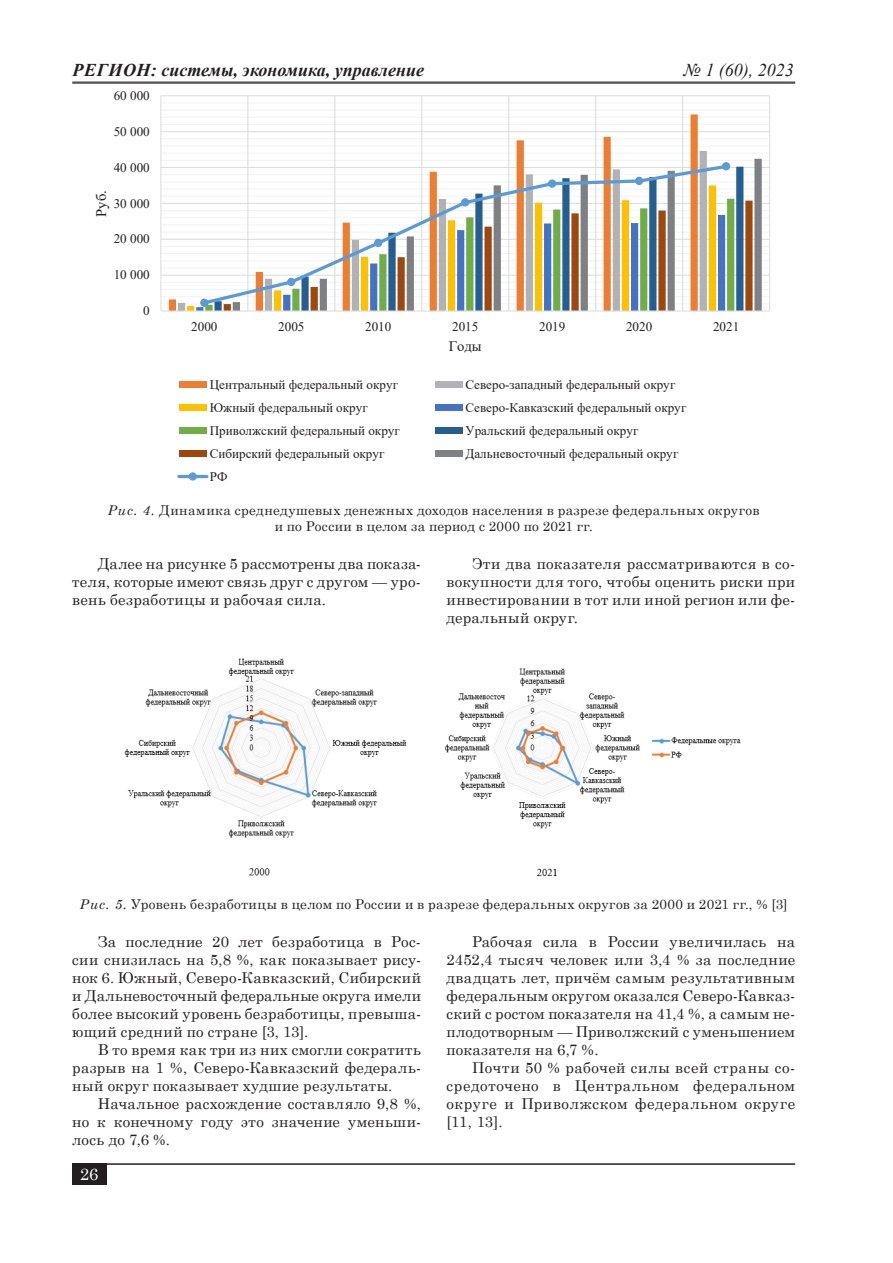
<style>
.page{position:relative;width:893px;height:1263px;background:#fff}
.page>*{position:absolute;margin:0;border:0;box-sizing:border-box;transform-origin:0 0}
.t1{font:italic 700 18px "Times New Roman";color:#231f20}
.t2{font:italic 18px "Times New Roman";color:#231f20}
.t3{font:16.5px "Century Schoolbook";color:#fff}
.t4{font:15px/18px "Century Schoolbook";letter-spacing:.025em;color:#231f20;text-align:justify}
.t5{font:14.55px "Times New Roman";color:#231f20}
.t6{font:13.5px/16.2px "Century Schoolbook";letter-spacing:.025em;color:#231f20;text-align:center}
.t7{font:13.05px "Times New Roman";color:#231f20}
.s1{font-style:italic}
</style>
<div class="page">
<hr style="left:72px;top:82px;width:723px;height:1px;background:#231f20">
<hr style="left:72px;top:83px;width:723px;height:1px;background:#231f20">
<hr style="left:72px;top:1163px;width:723px;height:2px;background:#231f20">
<div style="left:72px;top:1163px;width:34px;height:21px;background:#231f20"></div>
<hr style="left:161px;top:303px;width:609px;height:1px;background:#f2f3f4">
<hr style="left:161px;top:296px;width:609px;height:1px;background:#f2f3f4">
<hr style="left:161px;top:289px;width:609px;height:1px;background:#f2f3f4">
<hr style="left:161px;top:282px;width:609px;height:1px;background:#f2f3f4">
<hr style="left:161px;top:267px;width:609px;height:1px;background:#f2f3f4">
<hr style="left:161px;top:260px;width:609px;height:1px;background:#f2f3f4">
<hr style="left:161px;top:253px;width:609px;height:1px;background:#f2f3f4">
<hr style="left:161px;top:246px;width:609px;height:1px;background:#f2f3f4">
<hr style="left:161px;top:232px;width:609px;height:1px;background:#f2f3f4">
<hr style="left:161px;top:224px;width:609px;height:1px;background:#f2f3f4">
<hr style="left:161px;top:217px;width:609px;height:1px;background:#f2f3f4">
<hr style="left:161px;top:210px;width:609px;height:1px;background:#f2f3f4">
<hr style="left:161px;top:196px;width:609px;height:1px;background:#f2f3f4">
<hr style="left:161px;top:189px;width:609px;height:1px;background:#f2f3f4">
<hr style="left:161px;top:181px;width:609px;height:1px;background:#f2f3f4">
<hr style="left:161px;top:174px;width:609px;height:1px;background:#f2f3f4">
<hr style="left:161px;top:160px;width:609px;height:1px;background:#f2f3f4">
<hr style="left:161px;top:153px;width:609px;height:1px;background:#f2f3f4">
<hr style="left:161px;top:145px;width:609px;height:2px;background:#f2f3f4">
<hr style="left:161px;top:138px;width:609px;height:1px;background:#f2f3f4">
<hr style="left:161px;top:124px;width:609px;height:1px;background:#f2f3f4">
<hr style="left:161px;top:117px;width:609px;height:1px;background:#f2f3f4">
<hr style="left:161px;top:110px;width:609px;height:1px;background:#f2f3f4">
<hr style="left:161px;top:102px;width:609px;height:1px;background:#f2f3f4">
<hr style="left:161px;top:275px;width:609px;height:1px;background:#dcdddf">
<hr style="left:161px;top:239px;width:609px;height:1px;background:#dcdddf">
<hr style="left:161px;top:203px;width:609px;height:1px;background:#dcdddf">
<hr style="left:161px;top:167px;width:609px;height:1px;background:#dcdddf">
<hr style="left:161px;top:131px;width:609px;height:1px;background:#dcdddf">
<hr style="left:161px;top:95px;width:609px;height:1px;background:#dcdddf">
<hr style="left:160px;top:96px;width:1px;height:215px;background:#dcdddf">
<hr style="left:247px;top:96px;width:1px;height:215px;background:#dcdddf">
<hr style="left:334px;top:96px;width:1px;height:215px;background:#dcdddf">
<hr style="left:421px;top:96px;width:1px;height:215px;background:#dcdddf">
<hr style="left:508px;top:96px;width:1px;height:215px;background:#dcdddf">
<hr style="left:595px;top:96px;width:1px;height:215px;background:#dcdddf">
<hr style="left:682px;top:96px;width:1px;height:215px;background:#dcdddf">
<hr style="left:769px;top:96px;width:1px;height:215px;background:#dcdddf">
<svg style="left:169px;top:114px;width:529px;height:196px"></svg>
<svg style="left:178px;top:151px;width:529px;height:159px"></svg>
<svg style="left:233px;top:159px;width:529px;height:151px"></svg>
<hr style="left:161px;top:310px;width:609px;height:2px;background:#dcdddf">
<svg style="left:200px;top:163px;width:530px;height:144px"></svg>
<div style="left:201px;top:299px;width:7px;height:7px;background:#5b9bd5;border-radius:50%"></div>
<div style="left:200px;top:299px;width:8px;height:8px;border:1px solid #5b9bd5;border-radius:50%"></div>
<div style="left:288px;top:278px;width:7px;height:7px;background:#5b9bd5;border-radius:50%"></div>
<div style="left:287px;top:278px;width:8px;height:8px;border:1px solid #5b9bd5;border-radius:50%"></div>
<div style="left:375px;top:239px;width:7px;height:7px;background:#5b9bd5;border-radius:50%"></div>
<div style="left:374px;top:239px;width:8px;height:8px;border:1px solid #5b9bd5;border-radius:50%"></div>
<div style="left:462px;top:199px;width:7px;height:7px;background:#5b9bd5;border-radius:50%"></div>
<div style="left:461px;top:198px;width:8px;height:8px;border:1px solid #5b9bd5;border-radius:50%"></div>
<div style="left:548px;top:180px;width:8px;height:7px;background:#5b9bd5;border-radius:50%"></div>
<div style="left:548px;top:179px;width:8px;height:9px;border:1px solid #5b9bd5;border-radius:50%"></div>
<div style="left:635px;top:177px;width:8px;height:7px;background:#5b9bd5;border-radius:50%"></div>
<div style="left:635px;top:177px;width:8px;height:8px;border:1px solid #5b9bd5;border-radius:50%"></div>
<div style="left:722px;top:163px;width:8px;height:7px;background:#5b9bd5;border-radius:50%"></div>
<div style="left:722px;top:162px;width:8px;height:8px;border:1px solid #5b9bd5;border-radius:50%"></div>
<div style="left:179px;top:381px;width:28px;height:6px;background:#ed7d31"></div>
<div style="left:435px;top:381px;width:28px;height:6px;background:#b1b2b6"></div>
<div style="left:179px;top:404px;width:28px;height:6px;background:#ffc000"></div>
<div style="left:435px;top:404px;width:28px;height:6px;background:#4472c4"></div>
<div style="left:179px;top:427px;width:28px;height:7px;background:#70ad47"></div>
<div style="left:435px;top:427px;width:28px;height:7px;background:#255e91"></div>
<div style="left:179px;top:450px;width:28px;height:7px;background:#9e480e"></div>
<div style="left:435px;top:450px;width:28px;height:7px;background:#7e8083"></div>
<hr style="left:179px;top:475px;width:28px;height:3px;background:#5b9bd5">
<div style="left:189px;top:473px;width:7px;height:7px;background:#5b9bd5;border-radius:50%"></div>
<div style="left:189px;top:472px;width:8px;height:9px;border:1px solid #5b9bd5;border-radius:50%"></div>
<img style="left:124px;top:658px;width:617px;height:218px">
<p class="t1" style="left:73px;top:58px;width:353px">Регион: системы, экономика, управление</p>
<p class="t2" style="left:684px;top:58px;width:111px">№ 1 (60), 2023</p>
<p class="t7" style="left:114px;top:86px;width:38px">60 000</p>
<p class="t7" style="left:114px;top:122px;width:38px">50 000</p>
<p class="t7" style="left:114px;top:158px;width:38px">40 000</p>
<p class="t5" style="left:91px;top:217px;width:28px;rotate:-90deg">Руб.</p>
<p class="t7" style="left:114px;top:194px;width:38px">30 000</p>
<p class="t7" style="left:114px;top:230px;width:38px">20 000</p>
<p class="t7" style="left:114px;top:266px;width:38px">10 000</p>
<p class="t7" style="left:143px;top:302px;width:8px">0</p>
<p class="t7" style="left:191px;top:317px;width:28px">2000</p>
<p class="t7" style="left:278px;top:317px;width:28px">2005</p>
<p class="t7" style="left:365px;top:317px;width:28px">2010</p>
<p class="t7" style="left:452px;top:317px;width:28px">2015</p>
<p class="t7" style="left:539px;top:317px;width:28px">2019</p>
<p class="t7" style="left:626px;top:317px;width:28px">2020</p>
<p class="t7" style="left:713px;top:317px;width:28px">2021</p>
<p class="t5" style="left:449px;top:336px;width:35px">Годы</p>
<p class="t7" style="left:210px;top:375px;width:190px">Центральный федеральный округ</p>
<p class="t7" style="left:465px;top:375px;width:211px">Северо-западный федеральный округ</p>
<p class="t7" style="left:210px;top:398px;width:159px">Южный федеральный округ</p>
<p class="t7" style="left:465px;top:398px;width:222px">Северо-Кавказский федеральный округ</p>
<p class="t7" style="left:210px;top:421px;width:192px">Приволжский федеральный округ</p>
<p class="t7" style="left:465px;top:421px;width:174px">Уральский федеральный округ</p>
<p class="t7" style="left:210px;top:444px;width:176px">Сибирский федеральный округ</p>
<p class="t7" style="left:465px;top:444px;width:214px">Дальневосточный федеральный округ</p>
<p class="t7" style="left:210px;top:468px;width:19px">РФ</p>
<p class="t6" style="left:108px;top:501px;width:654px"><span class="s1">Рис. 4.</span> Динамика среднедушевых денежных доходов населения в разрезе федеральных округов и по России в целом за период с 2000 по 2021 гг.</p>
<p class="t4" style="left:72px;top:553px;width:350px;text-indent:26px">Далее на рисунке 5 рассмотрены два показа&shy;теля, которые имеют связь друг с другом — уро&shy;вень безработицы и рабочая сила.</p>
<p class="t4" style="left:446px;top:553px;width:350px;text-indent:26px">Эти два показателя рассматриваются в со&shy;вокупности для того, чтобы оценить риски при инвестировании в тот или иной регион или фе&shy;деральный округ.</p>
<p class="t6" style="left:80px;top:895px;width:709px"><span class="s1">Рис. 5.</span> Уровень безработицы в целом по России и в разрезе федеральных округов за 2000 и 2021 гг., % [3]</p>
<p class="t4" style="left:72px;top:931px;width:350px;text-indent:26px">За последние 20 лет безработица в Рос&shy;сии снизилась на 5,8 %, как показывает рису&shy;нок 6. Южный, Северо-Кавказский, Сибирский и Дальневосточный федеральные округа имели более высокий уровень безработицы, превыша&shy;ющий средний по стране [3, 13].</p>
<p class="t4" style="left:72px;top:1039px;width:350px;text-indent:26px">В то время как три из них смогли сократить разрыв на 1 %, Северо-Кавказский федераль&shy;ный округ показывает худшие результаты.</p>
<p class="t4" style="left:72px;top:1093px;width:350px;text-indent:26px">Начальное расхождение составляло 9,8 %, но к конечному году это значение уменьши&shy;лось до 7,6 %.</p>
<p class="t4" style="left:446px;top:931px;width:350px;text-indent:26px">Рабочая сила в России увеличилась на 2452,4 тысяч человек или 3,4 % за последние двадцать лет, причём самым результативным федеральным округом оказался Северо-Кавказ&shy;ский с ростом показателя на 41,4 %, а самым не&shy;плодотворным — Приволжский с уменьшением показателя на 6,7 %.</p>
<p class="t4" style="left:447px;top:1057px;width:350px;text-indent:26px">Почти 50 % рабочей силы всей страны со&shy;средоточено в Центральном федеральном округе и Приволжском федеральном округе [11, 13].</p>
<p class="t3" style="left:80px;top:1160px;width:20px">26</p>
</div>
